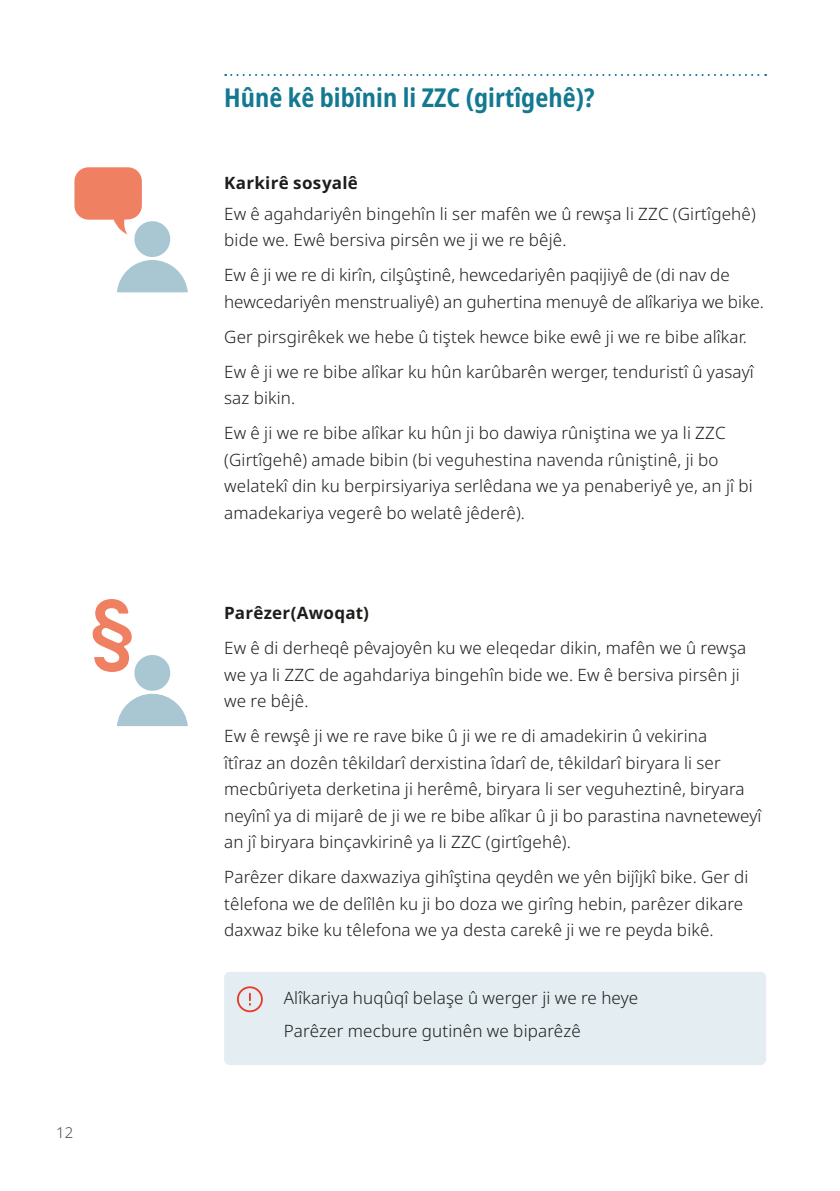
<style>
.page{position:relative;width:840px;height:1191px;background:#fff}
.page>*{position:absolute;margin:0;border:0;box-sizing:border-box;transform-origin:0 0}
.t1{font:700 26px "Noto Sans Condensed";letter-spacing:.005em;color:#127991}
.t2{font:17px/26.6px "Noto Sans";letter-spacing:.01em;color:#1d1d1b}
.t3{font:15px "Noto Sans";color:#4a4a49}
</style>
<div class="page">
<svg style="left:225px;top:74px;width:540px;height:2px"></svg>
<div style="left:224px;top:972px;width:541px;height:93px;background:#e4edf2;border-radius:6px"></div>
<svg style="left:237px;top:986px;width:26px;height:26px"></svg>
<svg style="left:74px;top:167px;width:114px;height:125px"></svg>
<svg style="left:92px;top:599px;width:96px;height:127px"></svg>
<p class="t3" style="left:56px;top:1121px;width:19px">12</p>
<h1 class="t1" style="left:224px;top:79px;width:371px">Hûnê kê bibînin li ZZC (girtîgehê)?</h1>
<p class="t2" style="left:224px;top:168px;width:533px;line-height:30.8px">Karkirê sosyalê<br>Ew ê agahdariyên bingehîn li ser mafên we û rewşa li ZZC (Girtîgehê)</p>
<p class="t2" style="left:224px;top:223px;width:506px;line-height:35px">bide we. Ewê bersiva pirsên we ji we re bêjê.<br>Ew ê ji we re di kirîn, cilşûştinê, hewcedariyên paqijiyê de (di nav de</p>
<p class="t2" style="left:224px;top:284px;width:541px;line-height:35px">hewcedariyên menstrualiyê) an guhertina menuyê de alîkariya we bike.<br>Ger pirsgirêkek we hebe û tiştek hewce bike ewê ji we re bibe alîkar.<br>Ew ê ji we re bibe alîkar ku hûn karûbarên werger, tenduristî û yasayî</p>
<p class="t2" style="left:224px;top:381px;width:502px;line-height:35px">saz bikin.<br>Ew ê ji we re bibe alîkar ku hûn ji bo dawiya rûniştina we ya li ZZC</p>
<p class="t2" style="left:224px;top:447px;width:529px">(Girtîgehê) amade bibin (bi veguhestina navenda rûniştinê, ji bo welatekî din ku berpirsiyariya serlêdana we ya penaberiyê ye, an jî bi amadekariya vegerê bo welatê jêderê).</p>
<p class="t2" style="left:224px;top:596px;width:523px;line-height:35px">Parêzer(Awoqat)<br>Ew ê di derheqê pêvajoyên ku we eleqedar dikin, mafên we û rewşa</p>
<p class="t2" style="left:224px;top:661px;width:517px">we ya li ZZC de agahdariya bingehîn bide we. Ew ê bersiva pirsên ji we re bêjê.</p>
<p class="t2" style="left:224px;top:723px;width:538px">Ew ê rewşê ji we re rave bike û ji we re di amadekirin û vekirina<br>îtîraz an dozên têkildarî derxistina îdarî de, têkildarî biryara li ser mecbûriyeta derketina ji herêmê, biryara li ser veguheztinê, biryara neyînî ya di mijarê de ji we re bibe alîkar û ji bo parastina navneteweyî an jî biryara binçavkirinê ya li ZZC (girtîgehê).</p>
<p class="t2" style="left:224px;top:864px;width:525px">Parêzer dikare daxwaziya gihîştina qeydên we yên bijîjkî bike. Ger di têlefona we de delîlên ku ji bo doza we girîng hebin, parêzer dikare daxwaz bike ku têlefona we ya desta carekê ji we re peyda bikê.</p>
<p class="t2" style="left:283px;top:982px;width:356px;line-height:32.6px">Alîkariya huqûqî belaşe û werger ji we re heye<br>Parêzer mecbure gutinên we biparêzê</p>
</div>
